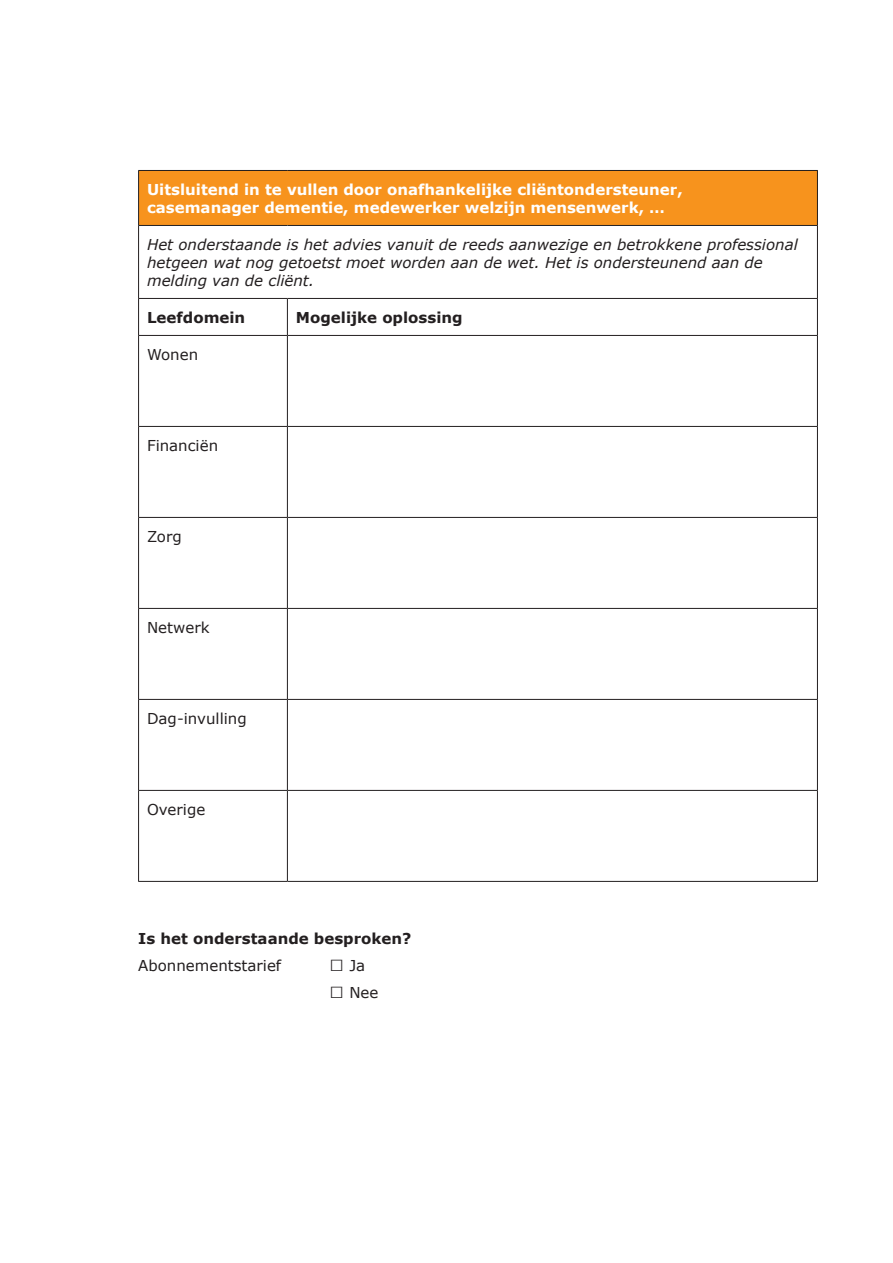
<style>
.page{position:relative;width:893px;height:1263px;background:#fff}
.page>*{position:absolute;margin:0;border:0;box-sizing:border-box;transform-origin:0 0}
.t1{font:italic 15px/18px "Verdana";color:#231f20}
.t2{font:700 15px/18px "Verdana";color:#fff}
.t3{font:15px "Verdana";color:#231f20}
.t4{font:700 15px "Verdana";color:#231f20}
.s1{font-size:24px}
</style>
<div class="page">
<div style="left:139px;top:170px;width:678px;height:55px;background:#f7931d"></div>
<hr style="left:138px;top:170px;width:149px;height:1px;background:#231f20">
<hr style="left:138px;top:171px;width:1px;height:54px;background:#231f20">
<hr style="left:287px;top:170px;width:531px;height:1px;background:#231f20">
<hr style="left:817px;top:171px;width:1px;height:54px;background:#231f20">
<hr style="left:138px;top:225px;width:149px;height:1px;background:#231f20">
<hr style="left:138px;top:226px;width:1px;height:72px;background:#231f20">
<hr style="left:287px;top:225px;width:531px;height:1px;background:#231f20">
<hr style="left:817px;top:226px;width:1px;height:72px;background:#231f20">
<hr style="left:138px;top:298px;width:149px;height:1px;background:#231f20">
<hr style="left:138px;top:299px;width:1px;height:36px;background:#231f20">
<hr style="left:287px;top:298px;width:531px;height:1px;background:#231f20">
<hr style="left:287px;top:299px;width:1px;height:36px;background:#231f20">
<hr style="left:817px;top:299px;width:1px;height:36px;background:#231f20">
<hr style="left:138px;top:335px;width:149px;height:1px;background:#231f20">
<hr style="left:138px;top:336px;width:1px;height:90px;background:#231f20">
<hr style="left:287px;top:335px;width:531px;height:1px;background:#231f20">
<hr style="left:287px;top:336px;width:1px;height:90px;background:#231f20">
<hr style="left:817px;top:336px;width:1px;height:90px;background:#231f20">
<hr style="left:138px;top:426px;width:149px;height:1px;background:#231f20">
<hr style="left:138px;top:427px;width:1px;height:90px;background:#231f20">
<hr style="left:287px;top:426px;width:531px;height:1px;background:#231f20">
<hr style="left:287px;top:427px;width:1px;height:90px;background:#231f20">
<hr style="left:817px;top:427px;width:1px;height:90px;background:#231f20">
<hr style="left:138px;top:517px;width:149px;height:1px;background:#231f20">
<hr style="left:138px;top:518px;width:1px;height:90px;background:#231f20">
<hr style="left:287px;top:517px;width:531px;height:1px;background:#231f20">
<hr style="left:287px;top:518px;width:1px;height:90px;background:#231f20">
<hr style="left:817px;top:518px;width:1px;height:90px;background:#231f20">
<hr style="left:138px;top:608px;width:149px;height:1px;background:#231f20">
<hr style="left:138px;top:609px;width:1px;height:90px;background:#231f20">
<hr style="left:287px;top:608px;width:531px;height:1px;background:#231f20">
<hr style="left:287px;top:609px;width:1px;height:90px;background:#231f20">
<hr style="left:817px;top:609px;width:1px;height:90px;background:#231f20">
<hr style="left:138px;top:699px;width:149px;height:1px;background:#231f20">
<hr style="left:138px;top:700px;width:1px;height:90px;background:#231f20">
<hr style="left:287px;top:699px;width:531px;height:1px;background:#231f20">
<hr style="left:287px;top:700px;width:1px;height:90px;background:#231f20">
<hr style="left:817px;top:700px;width:1px;height:90px;background:#231f20">
<hr style="left:138px;top:790px;width:149px;height:1px;background:#231f20">
<hr style="left:138px;top:791px;width:1px;height:90px;background:#231f20">
<hr style="left:287px;top:790px;width:531px;height:1px;background:#231f20">
<hr style="left:287px;top:791px;width:1px;height:90px;background:#231f20">
<hr style="left:817px;top:791px;width:1px;height:90px;background:#231f20">
<hr style="left:138px;top:881px;width:149px;height:1px;background:#231f20">
<hr style="left:287px;top:881px;width:531px;height:1px;background:#231f20">
<p class="t2" style="left:147px;top:180px;width:537px">Uitsluitend in te vullen door onafhankelijke cliëntondersteuner, casemanager dementie, medewerker welzijn mensenwerk, …</p>
<p class="t1" style="left:147px;top:235px;width:652px">Het onderstaande is het advies vanuit de reeds aanwezige en betrokkene professional hetgeen wat nog getoetst moet worden aan de wet. Het is ondersteunend aan de melding van de cliënt.</p>
<p class="t4" style="left:147px;top:307px;width:100px">Leefdomein</p>
<p class="t4" style="left:296px;top:307px;width:168px">Mogelijke oplossing</p>
<p class="t3" style="left:147px;top:344px;width:53px">Wonen</p>
<p class="t3" style="left:147px;top:435px;width:73px">Financiën</p>
<p class="t3" style="left:147px;top:526px;width:36px">Zorg</p>
<p class="t3" style="left:147px;top:617px;width:64px">Netwerk</p>
<p class="t3" style="left:147px;top:708px;width:101px">Dag-invulling</p>
<p class="t3" style="left:147px;top:799px;width:60px">Overige</p>
<p class="t4" style="left:138px;top:928px;width:275px">Is het onderstaande besproken?</p>
<p class="t3" style="left:138px;top:955px;width:145px">Abonnementstarief</p>
<p class="t3" style="left:330px;top:955px;width:37px"><span class="s1">□</span> Ja</p>
<p class="t3" style="left:330px;top:982px;width:50px"><span class="s1">□</span> Nee</p>
</div>
